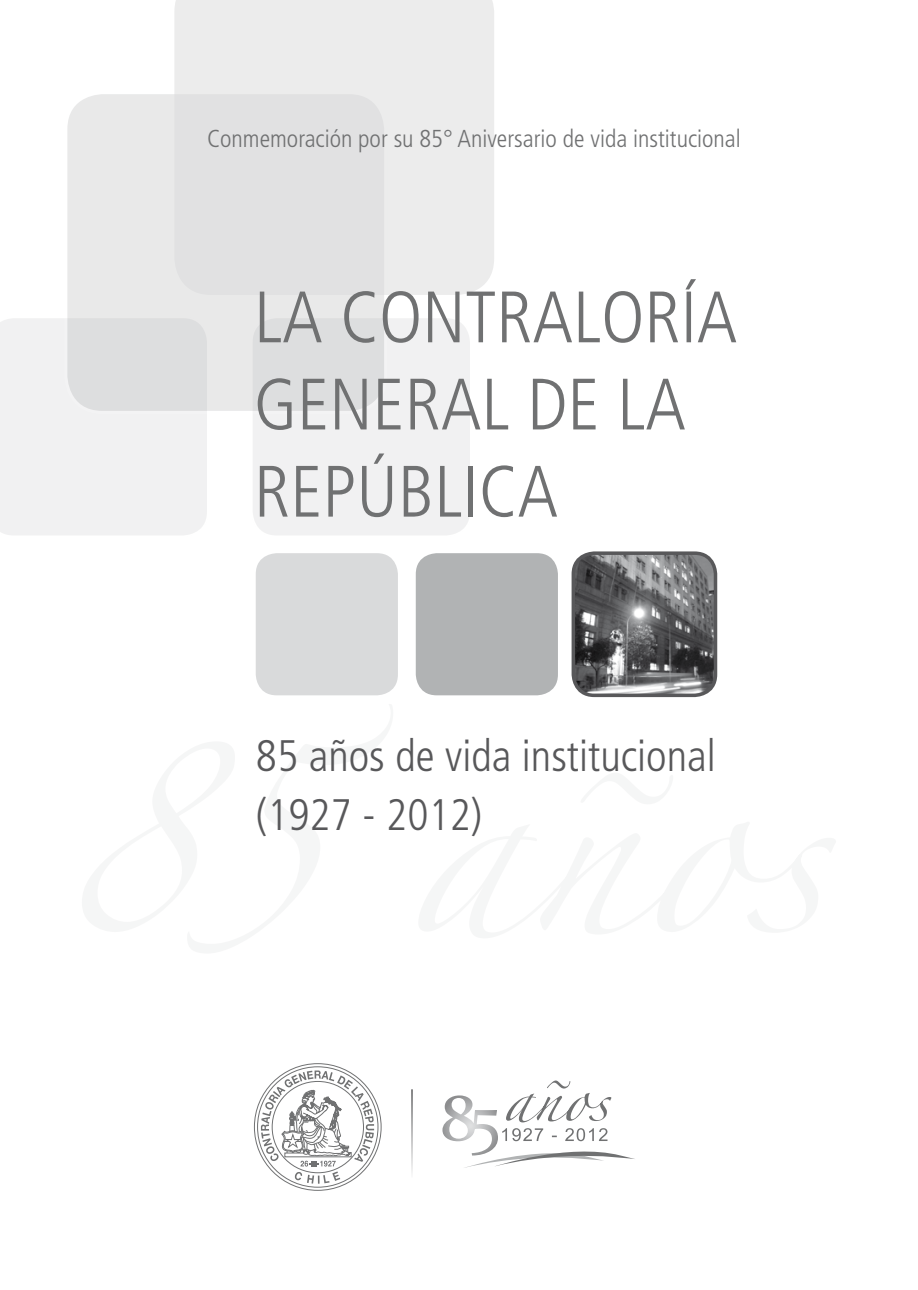
<style>
.page{position:relative;width:918px;height:1290px;background:#fff}
.page>*{position:absolute;margin:0;border:0;box-sizing:border-box;transform-origin:0 0}
.t1{font:300 condensed 72.62px/87.1px "Frutiger";color:#707172}
.t2{font:300 condensed 44.1px/58.8px "Frutiger";color:#58585a}
.t3{font:300 condensed 24.5px "Frutiger";color:#707172}
</style>
<div class="page">
<div style="left:416px;top:553px;width:142px;height:142px;background:#b1b3b4;border-radius:21px"></div>
<div style="left:0;top:318px;width:207px;height:217px;background:#f1f1f2"></div>
<div style="left:252px;top:317px;width:219px;height:219px;background:#f1f1f2;border-radius:25px"></div>
<div style="left:251px;top:316px;width:221px;height:221px;border:2px solid #fff;border-radius:25px"></div>
<div style="left:66px;top:93px;width:320px;height:319px;background:#e9e9e9;border-radius:37px"></div>
<div style="left:64px;top:91px;width:323px;height:323px;border:3px solid #fff;border-radius:37px"></div>
<svg style="left:174px;top:0;width:320px;height:295px;fill:#ececec"></svg>
<svg style="left:254px;top:1063px;width:127px;height:127px"></svg>
<svg style="left:261px;top:1070px;width:113px;height:113px"></svg>
<svg style="left:442px;top:1080px;width:193px;height:88px"></svg>
<hr style="left:411px;top:1089px;width:2px;height:88px;background:#707172">
<div style="left:256px;top:553px;width:142px;height:142px;background:#d9dadb;border-radius:21px"></div>
<img style="left:576px;top:556px;width:139px;height:136px">
<div style="left:571px;top:551px;width:146px;height:146px;border:4px solid #58585a;border-radius:21px"></div>
<p class="t3" style="left:207px;top:125px;width:535px">Conmemoración por su 85° Aniversario de vida institucional</p>
<h1 class="t1" style="left:254px;top:275px;width:485px">LA CONTRALORÍA<br>GENERAL DE LA<br>REPÚBLICA</h1>
<h2 class="t2" style="left:256px;top:727px;width:461px">85 años de vida institucional (1927 - 2012)</h2>
</div>
